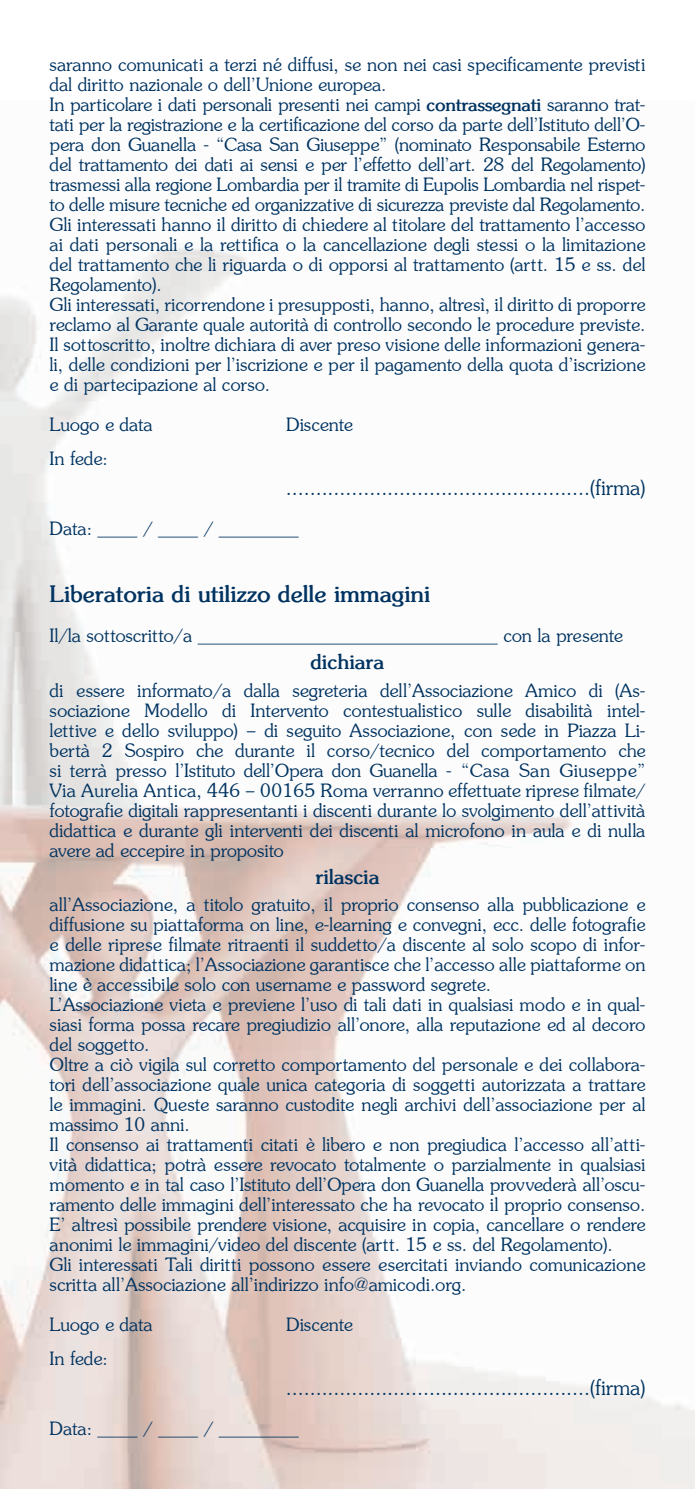
<style>
.page{position:relative;width:695px;height:1489px;background:#fff}
.page>*{position:absolute;margin:0;border:0;box-sizing:border-box;transform-origin:0 0}
.t1{font:22.5px "Souvenir";color:#003361}
.t2{font:700 22.5px "Souvenir";color:#003361}
.t3{font:20px/20px "Souvenir";color:#003361}
.t4{font:700 20px "Souvenir";color:#003361}
.s1{font-weight:700;font-size:17.5px}
</style>
<div class="page">
<img style="left:0;top:248px;width:694px;height:1240px">
<p class="t3" style="left:50px;top:55px;width:597px">saranno comunicati a terzi né diffusi, se non nei casi specificamente previsti dal diritto nazionale o dell’Unione europea.<br>In particolare i dati personali presenti nei campi <span class="s1">contrassegnati</span> saranno trat&shy;tati per la registrazione e la certificazione del corso da parte dell’Istituto dell’O&shy;pera don Guanella - “Casa San Giuseppe” (nominato Responsabile Esterno del trattamento dei dati ai sensi e per l’effetto dell’art. 28 del Regolamento) trasmessi alla regione Lombardia per il tramite di Eupolis Lombardia nel rispet&shy;to delle misure tecniche ed organizzative di sicurezza previste dal Regolamento.<br>Gli interessati hanno il diritto di chiedere al titolare del trattamento l’accesso ai dati personali e la rettifica o la cancellazione degli stessi o la limitazione del trattamento che li riguarda o di opporsi al trattamento (artt. 15 e ss. del Regolamento).<br>Gli interessati, ricorrendone i presupposti, hanno, altresì, il diritto di proporre reclamo al Garante quale autorità di controllo secondo le procedure previste.<br>Il sottoscritto, inoltre dichiara di aver preso visione delle informazioni genera&shy;li, delle condizioni per l’iscrizione e per il pagamento della quota d’iscrizione e di partecipazione al corso.</p>
<p class="t3" style="left:50px;top:415px;width:104px">Luogo e data</p>
<p class="t3" style="left:286px;top:415px;width:68px">Discente</p>
<p class="t3" style="left:50px;top:449px;width:60px">In fede:</p>
<p class="t1" style="left:286px;top:476px;width:361px">...................................................(firma)</p>
<p class="t3" style="left:50px;top:519px;width:251px">Data: ____ / ____ / ________</p>
<p class="t2" style="left:50px;top:580px;width:382px">Liberatoria di utilizzo delle immagini</p>
<p class="t3" style="left:50px;top:626px;width:574px">Il/la sottoscritto/a ______________________________ con la presente</p>
<p class="t4" style="left:311px;top:649px;width:75px">dichiara</p>
<p class="t3" style="left:50px;top:680px;width:597px;text-align:justify">di essere informato/a dalla segreteria dell’Associazione Amico di (As&shy;sociazione Modello di Intervento contestualistico sulle disabilità intel&shy;lettive e dello sviluppo) – di seguito Associazione, con sede in Piazza Li&shy;bertà 2 Sospiro che durante il corso/tecnico del comportamento che si terrà presso l’Istituto dell’Opera don Guanella - “Casa San Giuseppe” Via Aurelia Antica, 446 – 00165 Roma verranno effettuate riprese filmate/ fotografie digitali rappresentanti i discenti durante lo svolgimento dell’attività didattica e durante gli interventi dei discenti al microfono in aula e di nulla avere ad eccepire in proposito</p>
<p class="t4" style="left:315px;top:864px;width:66px">rilascia</p>
<p class="t3" style="left:50px;top:894px;width:597px">all’Associazione, a titolo gratuito, il proprio consenso alla pubblicazione e diffusione su piattaforma on line, e-learning e convegni, ecc. delle fotografie e delle riprese filmate ritraenti il suddetto/a discente al solo scopo di infor&shy;mazione didattica; l’Associazione garantisce che l’accesso alle piattaforme on line è accessibile solo con username e password segrete.<br>L’Associazione vieta e previene l’uso di tali dati in qualsiasi modo e in qual&shy;siasi forma possa recare pregiudizio all’onore, alla reputazione ed al decoro del soggetto.<br>Oltre a ciò vigila sul corretto comportamento del personale e dei collabora&shy;tori dell’associazione quale unica categoria di soggetti autorizzata a trattare le immagini. Queste saranno custodite negli archivi dell’associazione per al massimo 10 anni.<br>Il consenso ai trattamenti citati è libero e non pregiudica l’accesso all’atti&shy;vità didattica; potrà essere revocato totalmente o parzialmente in qualsiasi momento e in tal caso l’Istituto dell’Opera don Guanella provvederà all’oscu&shy;ramento delle immagini dell’interessato che ha revocato il proprio consenso.<br>E’ altresì possibile prendere visione, acquisire in copia, cancellare o rendere anonimi le immagini/video del discente (artt. 15 e ss. del Regolamento).<br>Gli interessati Tali diritti possono essere esercitati inviando comunicazione scritta all’Associazione all’indirizzo info@amicodi.org.</p>
<p class="t3" style="left:50px;top:1314px;width:104px">Luogo e data</p>
<p class="t3" style="left:286px;top:1314px;width:68px">Discente</p>
<p class="t3" style="left:50px;top:1349px;width:60px">In fede:</p>
<p class="t1" style="left:286px;top:1375px;width:361px">...................................................(firma)</p>
<p class="t3" style="left:50px;top:1419px;width:251px">Data: ____ / ____ / ________</p>
</div>
